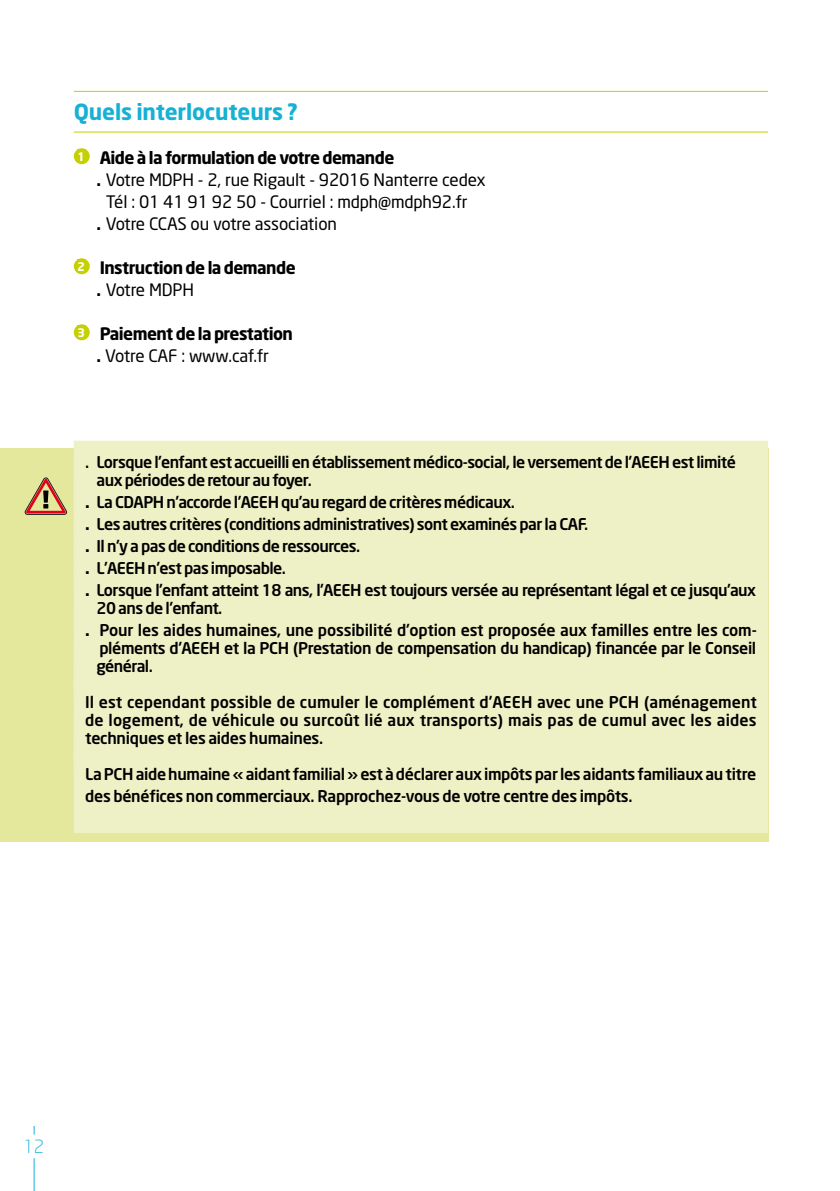
<style>
.page{position:relative;width:840px;height:1191px;background:#fff}
.page>*{position:absolute;margin:0;border:0;box-sizing:border-box;transform-origin:0 0}
.t1{font:700 22px "Neo Sans";letter-spacing:-.01em;color:#16b1d5}
.t2{font:300 18px "Neo Sans";color:#16b1d5}
.t3{font:700 17px/22px "Neo Sans";letter-spacing:-.035em;color:#000}
.t4{font:17px "Neo Sans";letter-spacing:-.01em;color:#000}
.t5{font:500 16px/22px "Neo Sans";letter-spacing:-.035em;color:#000}
.t6{font:500 16px/22px "Neo Sans";letter-spacing:-.01em;color:#000}
.s1{font-weight:700}
.s2{font-weight:400}
.s3{font-weight:700;font-size:17px}
</style>
<div class="page">
<hr style="left:34px;top:1158px;width:1px;height:33px;background:#16b1d5">
<div style="left:0;top:448px;width:768px;height:393px;background:#e4e89c"></div>
<svg style="left:24px;top:477px;width:43px;height:37px"></svg>
<hr style="left:74px;top:91px;width:693px;height:1px;background:#c4d000">
<hr style="left:74px;top:132px;width:693px;height:1px;background:#c4d000">
<div style="left:74px;top:441px;width:693px;height:22px;background:#eef1c6"></div>
<div style="left:74px;top:459px;width:693px;height:22px;background:#eef1c6"></div>
<div style="left:74px;top:481px;width:693px;height:22px;background:#eef1c6"></div>
<div style="left:74px;top:503px;width:693px;height:22px;background:#eef1c6"></div>
<div style="left:74px;top:525px;width:693px;height:22px;background:#eef1c6"></div>
<div style="left:74px;top:547px;width:693px;height:22px;background:#eef1c6"></div>
<div style="left:74px;top:563px;width:693px;height:42px;background:#eef1c6"></div>
<div style="left:74px;top:603px;width:693px;height:42px;background:#eef1c6"></div>
<div style="left:74px;top:645px;width:693px;height:22px;background:#eef1c6"></div>
<div style="left:74px;top:663px;width:693px;height:22px;background:#eef1c6"></div>
<div style="left:74px;top:679px;width:693px;height:42px;background:#eef1c6"></div>
<div style="left:74px;top:717px;width:693px;height:22px;background:#eef1c6"></div>
<div style="left:74px;top:735px;width:693px;height:22px;background:#eef1c6"></div>
<div style="left:74px;top:751px;width:693px;height:42px;background:#eef1c6"></div>
<div style="left:74px;top:791px;width:693px;height:42px;background:#eef1c6"></div>
<svg style="left:74px;top:148px;width:16px;height:16px"></svg>
<div style="left:78px;top:149px;width:8px;height:14px;background:#c4d000"></div>
<svg style="left:74px;top:258px;width:16px;height:16px"></svg>
<div style="left:78px;top:259px;width:8px;height:14px;background:#c4d000"></div>
<svg style="left:74px;top:324px;width:16px;height:16px"></svg>
<div style="left:78px;top:325px;width:8px;height:14px;background:#c4d000"></div>
<h1 class="t1" style="left:74px;top:98px;width:226px">Quels interlocuteurs ?</h1>
<p class="t3" style="left:78px;top:146px;width:318px"><sup>1</sup> Aide à la formulation de votre demande</p>
<p class="t4" style="left:96px;top:170px;width:390px"><span class="s1">.</span> Votre MDPH - 2, rue Rigault - 92016 Nanterre cedex</p>
<p class="t4" style="left:106px;top:192px;width:363px">Tél : 01 41 91 92 50 - Courriel : mdph@mdph92.fr</p>
<p class="t4" style="left:96px;top:214px;width:242px"><span class="s1">.</span> Votre CCAS ou votre association</p>
<p class="t3" style="left:96px;top:256px;width:201px;text-indent:-19px"><sup>2</sup> Instruction de la demande . <span class="s2">Votre MDPH</span></p>
<p class="t3" style="left:78px;top:322px;width:217px;text-align:center"><sup>3</sup> Paiement de la prestation . <span class="s2">Votre CAF : www.caf.fr</span></p>
<p class="t5" style="left:96px;top:453px;width:640px;line-height:18px;text-indent:-11px">. Lorsque l'enfant est accueilli en établissement médico-social, le versement de l'AEEH est limité aux périodes de retour au foyer.</p>
<p class="t5" style="left:85px;top:491px;width:672px"><span class="s3">.</span> La CDAPH n'accorde l'AEEH qu'au regard de critères médicaux.<br><span class="s3">.</span> Les autres critères (conditions administratives) sont examinés par la CAF.<br><span class="s3">.</span> Il n'y a pas de conditions de ressources.<br><span class="s3">.</span> L'AEEH n'est pas imposable.<br><span class="s3">.</span> Lorsque l'enfant atteint 18 ans, l'AEEH est toujours versée au représentant légal et ce jusqu'aux</p>
<p class="t6" style="left:85px;top:597px;width:673px;text-indent:11px">20 ans de l'enfant.<br><span class="s3">.</span> Pour les aides humaines, une possibilité d'option est proposée aux familles entre les com-</p>
<p class="t5" style="left:96px;top:639px;width:661px;line-height:18px">pléments d'AEEH et la PCH (Prestation de compensation du handicap) financée par le Conseil général.</p>
<p class="t5" style="left:85px;top:693px;width:673px;line-height:18px;text-align:justify">Il est cependant possible de cumuler le complément d'AEEH avec une PCH (aménagement de logement, de véhicule ou surcoût lié aux transports) mais pas de cumul avec les aides techniques et les aides humaines.</p>
<p class="t5" style="left:85px;top:763px;width:672px">La PCH aide humaine « aidant familial » est à déclarer aux impôts par les aidants familiaux au titre des bénéfices non commerciaux. Rapprochez-vous de votre centre des impôts.</p>
<p class="t2" style="left:23px;top:1135px;width:22px">12</p>
</div>
